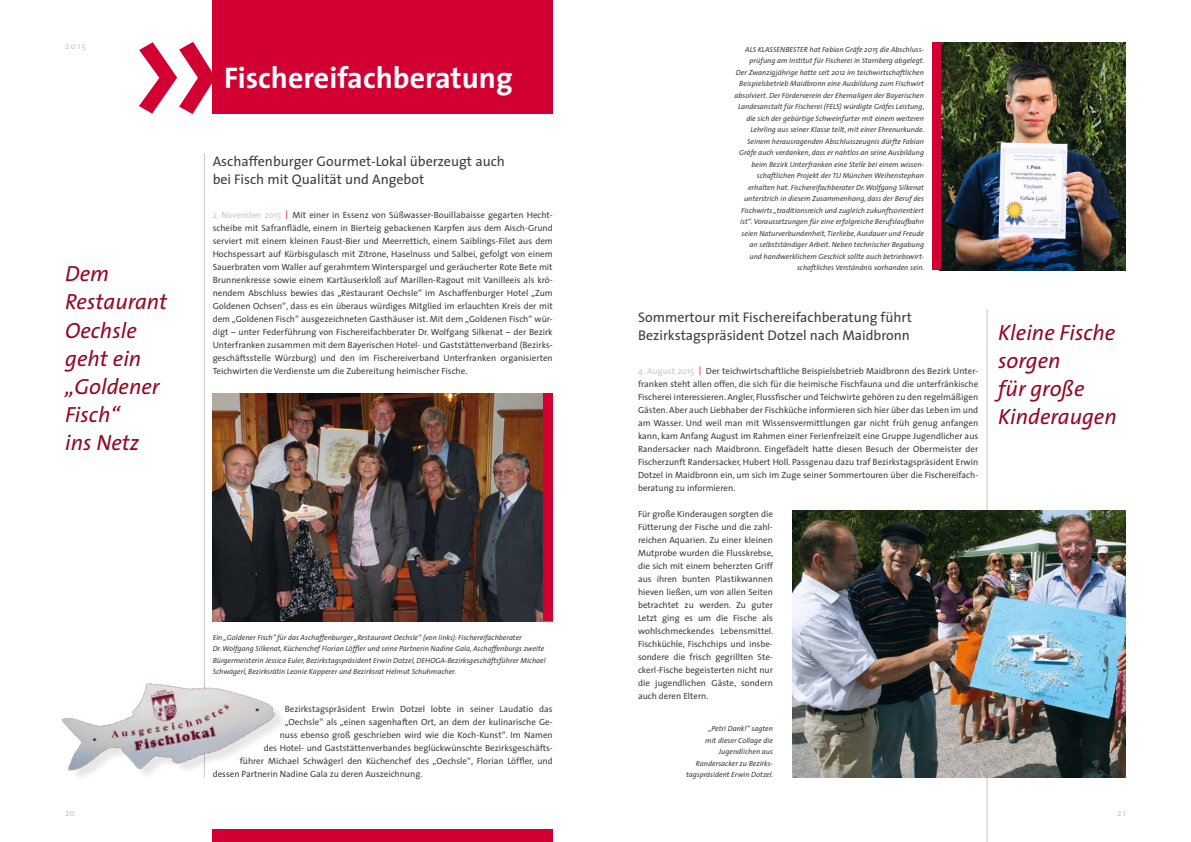
<style>
.page{position:relative;width:1191px;height:842px;background:#fff}
.page>*{position:absolute;margin:0;border:0;box-sizing:border-box;transform-origin:0 0}
.t1{font:700 30px "The Sans";color:#fff}
.t2{font:italic 22px/28px "The Sans";color:#950824}
.t3{font:14px/18px "The Sans";color:#3d3d3f}
.t4{font:9px/13px "The Sans";color:#3d3d3f;text-align:justify}
.t5{font:9px "The Sans";letter-spacing:.14em;color:#c6c7c8}
.t6{font:italic 7.5px/11.5px "The Sans";color:#3d3d3f;text-align:right}
.s1{color:#c6c7c8}
.s2{color:#d20032}
</style>
<div class="page">
<div style="left:213px;top:0;width:340px;height:114px;background:#d20032"></div>
<svg style="left:139px;top:42px;width:74px;height:72px"></svg>
<hr style="left:204px;top:153px;width:1px;height:624px;background:#c6c7c8">
<hr style="left:986px;top:309px;width:1px;height:533px;background:#c6c7c8">
<img style="left:941px;top:43px;width:184px;height:227px">
<div style="left:932px;top:43px;width:9px;height:227px;background:#d20032"></div>
<img style="left:213px;top:394px;width:331px;height:227px">
<div style="left:544px;top:394px;width:9px;height:227px;background:#d20032"></div>
<div style="left:213px;top:829px;width:340px;height:13px;background:#d20032"></div>
<img style="left:61px;top:683px;width:221px;height:94px">
<img style="left:793px;top:511px;width:332px;height:266px">
<p class="t5" style="left:65px;top:38px;width:22px">2015</p>
<h2 class="t2" style="left:65px;top:259px;width:103px">Dem<br>Restaurant<br>Oechsle geht ein „Goldener<br>Fisch“<br>ins Netz</h2>
<h1 class="t1" style="left:224px;top:53px;width:290px">Fischereifachberatung</h1>
<h3 class="t3" style="left:213px;top:152px;width:294px">Aschaffenburger Gourmet-Lokal überzeugt auch bei Fisch mit Qualität und Angebot</h3>
<p class="t4" style="left:213px;top:208px;width:342px"><span class="s1">2. November 2015</span> <span class="s2">|</span> Mit einer in Essenz von Süßwasser-Bouillabaisse gegarten Hecht&shy;scheibe mit Safranflädle, einem in Bierteig gebackenen Karpfen aus dem Aisch-Grund serviert mit einem kleinen Faust-Bier und Meerrettich, einem Saiblings-Filet aus dem Hochspessart auf Kürbisgulasch mit Zitrone, Haselnuss und Salbei, gefolgt von einem Sauerbraten vom Waller auf gerahmtem Winterspargel und geräucherter Rote Bete mit Brunnenkresse sowie einem Kartäuserkloß auf Marillen-Ragout mit Vanilleeis als krö&shy;nendem Abschluss bewies das „Restaurant Oechsle“ im Aschaffenburger Hotel „Zum Goldenen Ochsen“, dass es ein überaus würdiges Mitglied im erlauchten Kreis der mit dem „Goldenen Fisch“ ausgezeichneten Gasthäuser ist. Mit dem „Goldenen Fisch“ wür&shy;digt – unter Federführung von Fischereifachberater Dr. Wolfgang Silkenat – der Bezirk Unterfranken zusammen mit dem Bayerischen Hotel- und Gaststättenverband (Bezirks&shy;geschäftsstelle Würzburg) und den im Fischereiverband Unterfranken organisierten Teichwirten die Verdienste um die Zubereitung heimischer Fische.</p>
<p class="t5" style="left:65px;top:805px;width:11px">20</p>
<p class="t6" style="left:213px;top:631px;width:334px;text-align:left">Ein „Goldener Fisch” für das Aschaffenburger „Restaurant Oechsle“ (von links): Fischereifachberater<br>Dr. Wolfgang Silkenat, Küchenchef Florian Löffler und seine Partnerin Nadine Gala, Aschaffenburgs zweite Bürgermeisterin Jessica Euler, Bezirkstagspräsident Erwin Dotzel, DEHOGA-Bezirksgeschäftsführer Michael Schwägerl, Bezirksrätin Leonie Kapperer und Bezirksrat Helmut Schuhmacher.</p>
<p class="t4" style="left:285px;top:702px;width:270px">Bezirkstagspräsident Erwin Dotzel lobte in seiner Laudatio das</p>
<p class="t4" style="left:285px;top:715px;width:270px">„Oechsle“ als „einen sagenhaften Ort, an dem der kulinarische Ge-</p>
<p class="t4" style="left:280px;top:728px;width:275px">nuss ebenso groß geschrieben wird wie die Koch-Kunst“. Im Namen</p>
<p class="t4" style="left:264px;top:741px;width:291px">des Hotel- und Gaststättenverbandes beglückwünschte Bezirksgeschäfts-</p>
<p class="t4" style="left:240px;top:754px;width:315px">führer Michael Schwägerl den Küchenchef des „Oechsle“, Florian Löffler, und</p>
<p class="t4" style="left:213px;top:767px;width:211px">dessen Partnerin Nadine Gala zu deren Auszeichnung.</p>
<p class="t6" style="left:734px;top:43px;width:191px">ALS KLASSENBESTER hat Fabian Gräfe 2015 die Abschluss&shy;prüfung am Institut für Fischerei in Starnberg abgelegt.<br>Der Zwanzigjährige hatte seit 2012 im teichwirtschaftlichen Beispielsbetrieb Maidbronn eine Ausbildung zum Fischwirt absolviert. Der Förderverein der Ehemaligen der Bayerischen Landesanstalt für Fischerei (FELS) würdigte Gräfes Leistung, die sich der gebürtige Schweinfurter mit einem weiteren Lehrling aus seiner Klasse teilt, mit einer Ehrenurkunde.<br>Seinem herausragenden Abschlusszeugnis dürfte Fabian Gräfe auch verdanken, dass er nahtlos an seine Ausbildung beim Bezirk Unterfranken eine Stelle bei einem wissen&shy;schaftlichen Projekt der TU München Weihenstephan erhalten hat. Fischereifachberater Dr. Wolfgang Silkenat unterstrich in diesem Zusammenhang, dass der Beruf des Fischwirts „traditionsreich und zugleich zukunftsorientiert ist“. Voraussetzungen für eine erfolgreiche Berufslaufbahn seien Naturverbundenheit, Tierliebe, Ausdauer und Freude an selbstständiger Arbeit. Neben technischer Begabung<br>und handwerklichem Geschick sollte auch betriebswirt&shy;schaftliches Verständnis vorhanden sein.</p>
<h3 class="t3" style="left:638px;top:308px;width:275px">Sommertour mit Fischereifachberatung führt<br>Bezirkstagspräsident Dotzel nach Maidbronn</h3>
<p class="t4" style="left:638px;top:364px;width:342px"><span class="s1">4. August 2015</span> <span class="s2">|</span> Der teichwirtschaftliche Beispielsbetrieb Maidbronn des Bezirk Unter&shy;franken steht allen offen, die sich für die heimische Fischfauna und die unterfränkische Fischerei interessieren. Angler, Flussfischer und Teichwirte gehören zu den regelmäßigen Gästen. Aber auch Liebhaber der Fischküche informieren sich hier über das Leben im und am Wasser. Und weil man mit Wissensvermittlungen gar nicht früh genug anfangen kann, kam Anfang August im Rahmen einer Ferienfreizeit eine Gruppe Jugendlicher aus Randersacker nach Maidbronn. Eingefädelt hatte diesen Besuch der Obermeister der Fischerzunft Randersacker, Hubert Holl. Passgenau dazu traf Bezirkstagspräsident Erwin Dotzel in Maidbronn ein, um sich im Zuge seiner Sommertouren über die Fischereifach&shy;beratung zu informieren.</p>
<p class="t4" style="left:638px;top:507px;width:137px">Für große Kinderaugen sorgten die Fütterung der Fische und die zahl&shy;reichen Aquarien. Zu einer kleinen Mutprobe wurden die Flusskrebse, die sich mit einem beherzten Griff aus ihren bunten Plastikwannen hieven ließen, um von allen Seiten betrachtet zu werden. Zu guter Letzt ging es um die Fische als wohlschmeckendes Lebensmittel.<br>Fischküchle, Fischchips und insbe&shy;sondere die frisch gegrillten Ste&shy;ckerl-Fische begeisterten nicht nur die jugendlichen Gäste, sondern auch deren Eltern.</p>
<p class="t6" style="left:686px;top:723px;width:89px">„Petri Dank!“ sagten<br>mit dieser Collage die<br>Jugendlichen aus<br>Randersacker zu Bezirks&shy;tagspräsident Erwin Dotzel.</p>
<h2 class="t2" style="left:998px;top:318px;width:120px">Kleine Fische sorgen<br>für große<br>Kinderaugen</h2>
<p class="t5" style="left:1117px;top:805px;width:10px">21</p>
</div>
